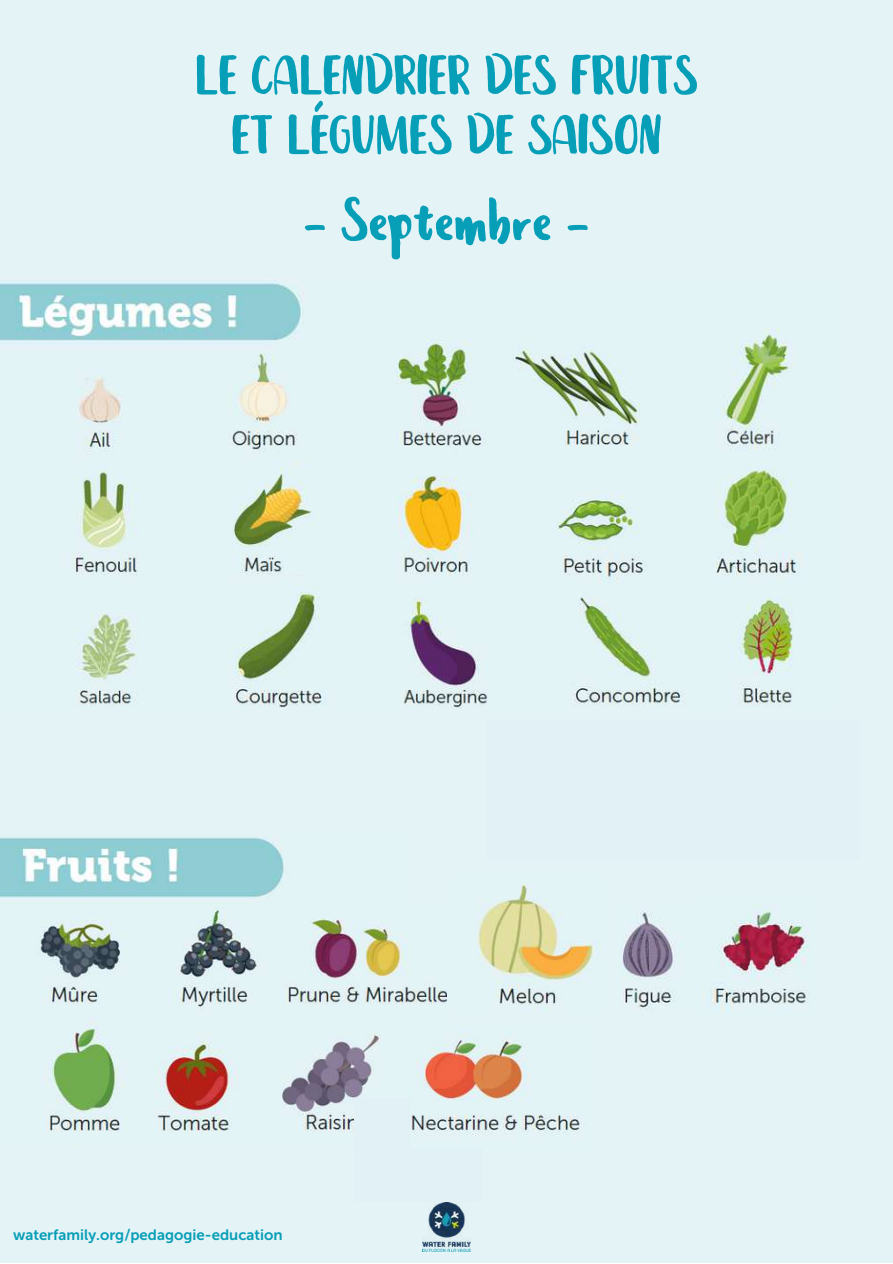
<style>
.page{position:relative;width:893px;height:1264px;background:#fff}
.page>*{position:absolute;margin:0;border:0;box-sizing:border-box;transform-origin:0 0}
.t1{font:60px "Leira";color:#079eb7}
.t2{font:54px/59.6px "Leira";color:#079eb7;text-align:center}
.t3{font:15px "Museo Sans 700";color:#079eb7}
</style>
<div class="page">
<div style="left:0;top:0;width:892px;height:1262px;background:#e4f3f6"></div>
<img style="left:0;top:278px;width:800px;height:430px">
<img style="left:204px;top:468px;width:120px;height:105px">
<img style="left:714px;top:329px;width:86px;height:130px">
<img style="left:422px;top:1202px;width:48px;height:49px">
<img style="left:37px;top:907px;width:409px;height:225px">
<img style="left:477px;top:884px;width:117px;height:121px">
<img style="left:711px;top:911px;width:98px;height:100px">
<img style="left:622px;top:911px;width:54px;height:98px">
<img style="left:0;top:837px;width:284px;height:61px">
<div style="left:355px;top:1098px;width:128px;height:103px;background:#e2f1f6"></div>
<img style="left:411px;top:1024px;width:172px;height:112px">
<p class="t2" style="left:195px;top:49px;width:504px">LE CALENDRIER DES FRUITS<br>ET LÉGUMES DE SAISON</p>
<p class="t1" style="left:304px;top:179px;width:285px">- Septembre -</p>
<p class="t3" style="left:13px;top:1225px;width:271px">waterfamily.org/pedagogie-education</p>
</div>
